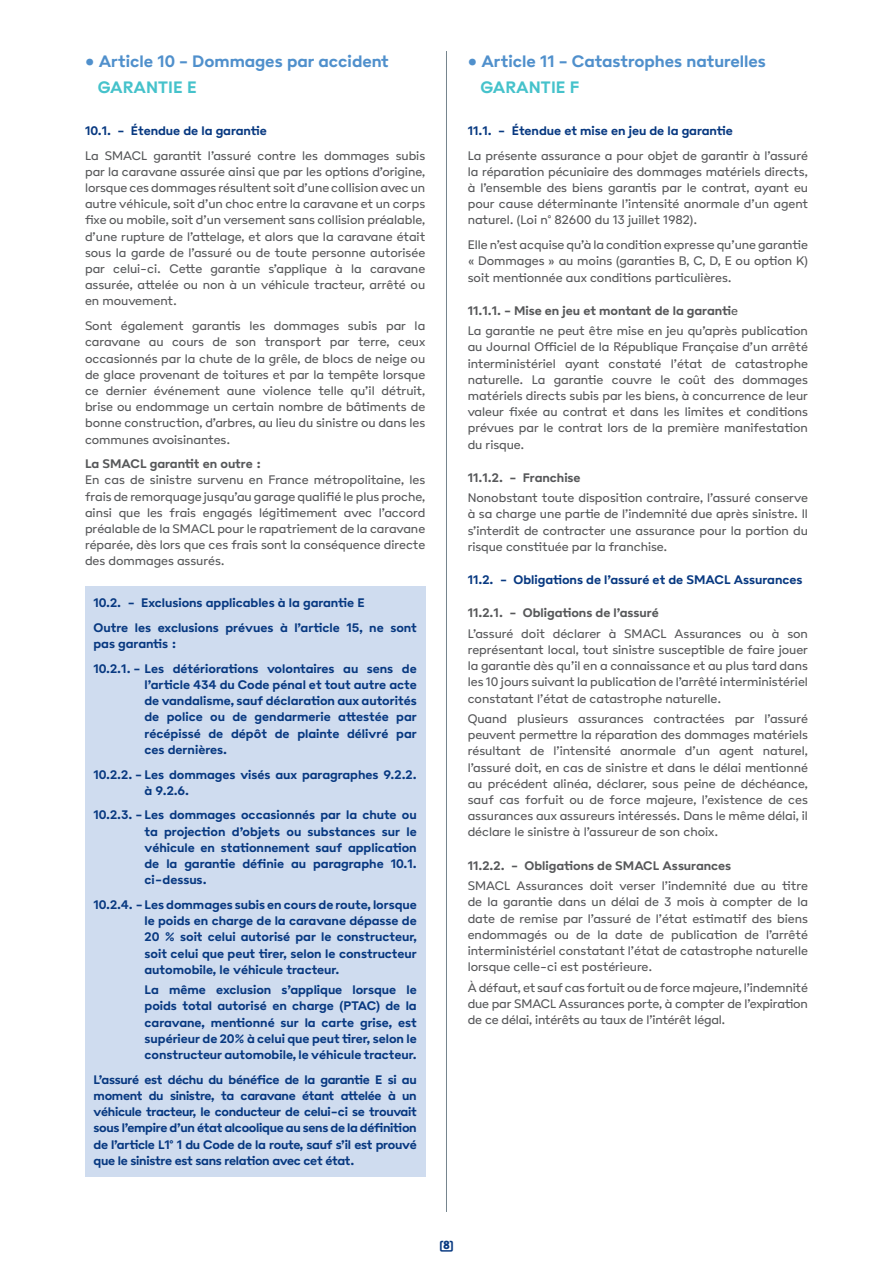
<style>
.page{position:relative;width:893px;height:1263px;background:#fff}
.page>*{position:absolute;margin:0;border:0;box-sizing:border-box;transform-origin:0 0}
.t1{font:700 18px "Poligon";color:#5090cc}
.t2{font:700 18px "Poligon";color:#45c2cb}
.t3{font:13.5px/16.2px "Poligon";color:#57585a;text-align:justify}
.t4{font:700 13.5px/16.2px "Poligon";color:#083981;text-align:justify}
.t5{font:700 13.5px "Poligon";color:#57585a}
.t6{font:12px "Poligon Black Link";color:#083981}
.s1{font-weight:700}
</style>
<div class="page">
<hr style="left:446px;top:51px;width:1px;height:1161px;background:#76858e">
<div style="left:85px;top:586px;width:340px;height:33px;background:#cfdcef"></div>
<div style="left:85px;top:611px;width:340px;height:49px;background:#cfdcef"></div>
<div style="left:85px;top:652px;width:340px;height:113px;background:#cfdcef"></div>
<div style="left:85px;top:758px;width:340px;height:48px;background:#cfdcef"></div>
<div style="left:85px;top:799px;width:340px;height:97px;background:#cfdcef"></div>
<div style="left:85px;top:888px;width:340px;height:97px;background:#cfdcef"></div>
<div style="left:85px;top:973px;width:340px;height:98px;background:#cfdcef"></div>
<div style="left:85px;top:1063px;width:340px;height:113px;background:#cfdcef"></div>
<h1 class="t1" style="left:85px;top:50px;width:305px">• Article 10 - Dommages par accident</h1>
<h1 class="t2" style="left:98px;top:76px;width:101px">GARANTIE E</h1>
<p class="t4" style="left:85px;top:122px;width:183px">10.1. - Étendue de la garantie</p>
<p class="t3" style="left:85px;top:147px;width:342px">La SMACL garantit l’assuré contre les dommages subis par la caravane assurée ainsi que par les options d’origine, lorsque ces dommages résultent soit d’une collision avec un autre véhicule, soit d’un choc entre la caravane et un corps fixe ou mobile, soit d’un versement sans collision préalable, d’une rupture de l’attelage, et alors que la caravane était sous la garde de l’assuré ou de toute personne autorisée par celui-ci. Cette garantie s’applique à la caravane assurée, attelée ou non à un véhicule tracteur, arrêté ou en mouvement.</p>
<p class="t3" style="left:85px;top:317px;width:342px">Sont également garantis les dommages subis par la caravane au cours de son transport par terre, ceux occasionnés par la chute de la grêle, de blocs de neige ou de glace provenant de toitures et par la tempête lorsque ce dernier événement aune violence telle qu’il détruit, brise ou endommage un certain nombre de bâtiments de bonne construction, d’arbres, au lieu du sinistre ou dans les communes avoisinantes.</p>
<p class="t5" style="left:85px;top:455px;width:178px">La SMACL garantit en outre :</p>
<p class="t3" style="left:85px;top:472px;width:342px">En cas de sinistre survenu en France métropolitaine, les frais de remorquage jusqu’au garage qualifié le plus proche, ainsi que les frais engagés légitimement avec l’accord préalable de la SMACL pour le rapatriement de la caravane réparée, dès lors que ces frais sont la conséquence directe des dommages assurés.</p>
<p class="t4" style="left:94px;top:590px;width:325px;line-height:24.8px">10.2. - Exclusions applicables à la garantie E<br>Outre les exclusions prévues à l’article 15, ne sont</p>
<p class="t4" style="left:94px;top:631px;width:325px;line-height:24.8px">pas garantis :<br>10.2.1. - Les détériorations volontaires au sens de</p>
<p class="t4" style="left:145px;top:676px;width:274px">l’article 434 du Code pénal et tout autre acte de vandalisme, sauf déclaration aux autorités de police ou de gendarmerie attestée par récépissé de dépôt de plainte délivré par ces dernières.</p>
<p class="t4" style="left:145px;top:766px;width:272px;text-indent:-51px">10.2.2. - Les dommages visés aux paragraphes 9.2.2. à 9.2.6.</p>
<p class="t4" style="left:145px;top:806px;width:274px;text-indent:-51px">10.2.3. -Les dommages occasionnés par la chute ou ta projection d’objets ou substances sur le véhicule en stationnement sauf application de la garantie définie au paragraphe 10.1. ci-dessus.</p>
<p class="t4" style="left:145px;top:896px;width:274px;text-indent:-51px">10.2.4. -Les dommages subis en cours de route, lorsque le poids en charge de la caravane dépasse de 20 % soit celui autorisé par le constructeur, soit celui que peut tirer, selon le constructeur automobile, le véhicule tracteur.</p>
<p class="t4" style="left:145px;top:981px;width:274px">La même exclusion s’applique lorsque le poids total autorisé en charge (PTAC) de la caravane, mentionné sur la carte grise, est supérieur de 20% à celui que peut tirer, selon le constructeur automobile, le véhicule tracteur.</p>
<p class="t4" style="left:94px;top:1071px;width:325px">L’assuré est déchu du bénéfice de la garantie E si au moment du sinistre, ta caravane étant attelée à un véhicule tracteur, le conducteur de celui-ci se trouvait sous l’empire d’un état alcoolique au sens de la définition de l’article L1° 1 du Code de la route, sauf s’il est prouvé que le sinistre est sans relation avec cet état.</p>
<h1 class="t1" style="left:468px;top:50px;width:300px">• Article 11 - Catastrophes naturelles</h1>
<h1 class="t2" style="left:480px;top:76px;width:100px">GARANTIE F</h1>
<p class="t4" style="left:468px;top:122px;width:267px">11.1. - Étendue et mise en jeu de la garantie</p>
<p class="t3" style="left:468px;top:147px;width:342px">La présente assurance a pour objet de garantir à l’assuré la réparation pécuniaire des dommages matériels directs, à l’ensemble des biens garantis par le contrat, ayant eu pour cause déterminante l’intensité anormale d’un agent naturel. (Loi n° 82600 du 13 juillet 1982).</p>
<p class="t3" style="left:468px;top:236px;width:342px">Elle n’est acquise qu’à la condition expresse qu’une garantie « Dommages » au moins (garanties B, C, D, E ou option K) soit mentionnée aux conditions particulières.</p>
<p class="t3" style="left:468px;top:300px;width:342px;line-height:20.4px"><span class="s1">11.1.1. - Mise en jeu et montant de la garanti</span>e<br>La garantie ne peut être mise en jeu qu’après publication</p>
<p class="t3" style="left:468px;top:339px;width:342px">au Journal Officiel de la République Française d’un arrêté interministériel ayant constaté l’état de catastrophe naturelle. La garantie couvre le coût des dommages matériels directs subis par les biens, à concurrence de leur valeur fixée au contrat et dans les limites et conditions prévues par le contrat lors de la première manifestation du risque.</p>
<p class="t5" style="left:468px;top:469px;width:114px">11.1.2. - Franchise</p>
<p class="t3" style="left:468px;top:490px;width:342px">Nonobstant toute disposition contraire, l’assuré conserve à sa charge une partie de l’indemnité due après sinistre. Il s’interdit de contracter une assurance pour la portion du risque constituée par la franchise.</p>
<p class="t4" style="left:468px;top:571px;width:336px">11.2. - Obligations de l’assuré et de SMACL Assurances</p>
<p class="t5" style="left:468px;top:604px;width:193px">11.2.1. - Obligations de l’assuré</p>
<p class="t3" style="left:468px;top:625px;width:342px">L’assuré doit déclarer à SMACL Assurances ou à son représentant local, tout sinistre susceptible de faire jouer la garantie dès qu’il en a connaissance et au plus tard dans les 10 jours suivant la publication de l’arrêté interministériel constatant l’état de catastrophe naturelle.</p>
<p class="t3" style="left:468px;top:710px;width:342px">Quand plusieurs assurances contractées par l’assuré peuvent permettre la réparation des dommages matériels résultant de l’intensité anormale d’un agent naturel, l’assuré doit, en cas de sinistre et dans le délai mentionné au précédent alinéa, déclarer, sous peine de déchéance, sauf cas forfuit ou de force majeure, l’existence de ces assurances aux assureurs intéressés. Dans le même délai, il déclare le sinistre à l’assureur de son choix.</p>
<p class="t5" style="left:468px;top:857px;width:265px">11.2.2. - Obligations de SMACL Assurances</p>
<p class="t3" style="left:468px;top:877px;width:342px">SMACL Assurances doit verser l’indemnité due au titre de la garantie dans un délai de 3 mois à compter de la date de remise par l’assuré de l’état estimatif des biens endommagés ou de la date de publication de l’arrêté interministériel constatant l’état de catastrophe naturelle lorsque celle-ci est postérieure.</p>
<p class="t3" style="left:468px;top:979px;width:342px">À défaut, et sauf cas fortuit ou de force majeure, l’indemnité due par SMACL Assurances porte, à compter de l’expiration de ce délai, intérêts au taux de l’intérêt légal.</p>
<p class="t6" style="left:439px;top:1237px;width:16px">8</p>
</div>
